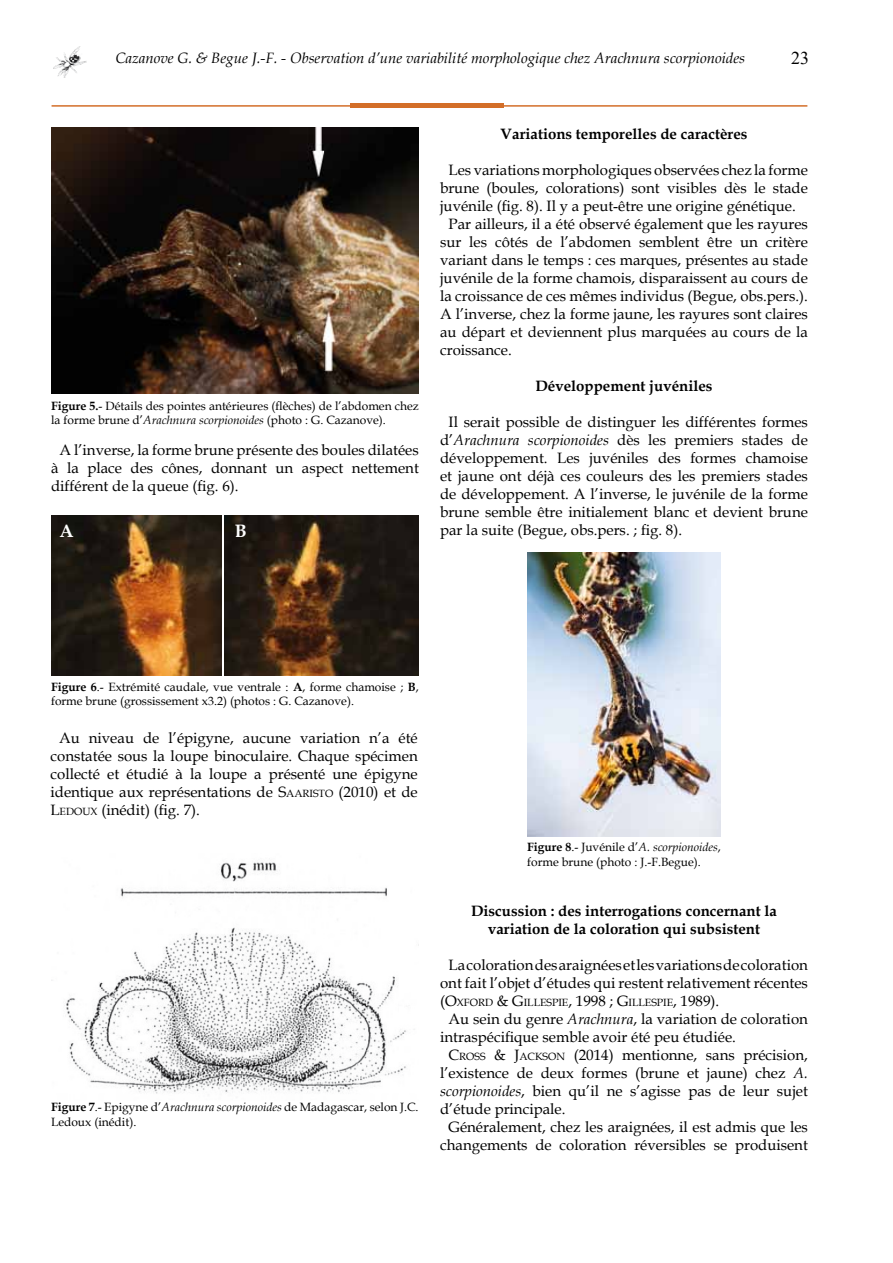
<style>
.page{position:relative;width:893px;height:1263px;background:#fff}
.page>*{position:absolute;margin:0;border:0;box-sizing:border-box;transform-origin:0 0}
.t1{font:18px "Times New Roman";color:#000}
.t2{font:700 18px "Book Antiqua";color:#fff}
.t3{font:15px/18px "Book Antiqua";color:#000;text-align:justify}
.t4{font:700 15px/18px "Book Antiqua";color:#000;text-align:center}
.t5{font:italic 15px "Book Antiqua";color:#000}
.t6{font:12px/14.4px "Book Antiqua";color:#000}
.t7{font:10.5px "Book Antiqua";color:#000}
.s1{font-weight:700}
.s2{font-style:italic}
.s3{font-style:inherit}
.s4{font-size:10.5px}
.s5{font-size:15px}
</style>
<div class="page">
<img style="left:53px;top:47px;width:34px;height:30px">
<hr style="left:52px;top:105px;width:755px;height:2px;background:#d36e28">
<hr style="left:350px;top:104px;width:154px;height:4px;background:#d36e28">
<img style="left:51px;top:128px;width:367px;height:266px">
<img style="left:51px;top:862px;width:364px;height:232px">
<img style="left:225px;top:516px;width:194px;height:159px">
<img style="left:51px;top:516px;width:170px;height:159px">
<img style="left:527px;top:553px;width:194px;height:283px">
<p class="t5" style="left:115px;top:48px;width:631px">Cazanove G. &amp; Begue J.-F. - Observation d’une variabilité morphologique chez Arachnura scorpionoides</p>
<p class="t1" style="left:791px;top:45px;width:19px">23</p>
<p class="t6" style="left:51px;top:398px;width:369px"><span class="s1">Figure 5.</span>- Détails des pointes antérieures (flèches) de l’abdomen chez la forme brune d’<span class="s2">Arachnura scorpionoides</span> (photo : G. Cazanove).</p>
<p class="t3" style="left:51px;top:441px;width:369px;text-indent:9px">A l’inverse, la forme brune présente des boules dilatées à la place des cônes, donnant un aspect nettement différent de la queue (fig. 6).</p>
<p class="t2" style="left:60px;top:519px;width:16px">A</p>
<p class="t2" style="left:235px;top:519px;width:14px">B</p>
<p class="t4" style="left:500px;top:125px;width:249px">Variations temporelles de caractères</p>
<p class="t3" style="left:449px;top:160px;width:361px">Les variations morphologiques observées chez la forme</p>
<p class="t3" style="left:440px;top:178px;width:369px">brune (boules, colorations) sont visibles dès le stade</p>
<p class="t3" style="left:440px;top:196px;width:357px">juvénile (fig. 8). Il y a peut-être une origine génétique.</p>
<p class="t3" style="left:449px;top:214px;width:361px">Par ailleurs, il a été observé également que les rayures</p>
<p class="t3" style="left:440px;top:232px;width:369px">sur les côtés de l’abdomen semblent être un critère</p>
<p class="t3" style="left:440px;top:250px;width:369px">variant dans le temps : ces marques, présentes au stade</p>
<p class="t3" style="left:440px;top:268px;width:369px">juvénile de la forme chamois, disparaissent au cours de</p>
<p class="t3" style="left:440px;top:286px;width:369px">la croissance de ces mêmes individus (Begue, obs.pers.).</p>
<p class="t3" style="left:440px;top:304px;width:369px">A l’inverse, chez la forme jaune, les rayures sont claires</p>
<p class="t3" style="left:440px;top:322px;width:369px">au départ et deviennent plus marquées au cours de la</p>
<p class="t3" style="left:440px;top:340px;width:73px">croissance.</p>
<p class="t4" style="left:535px;top:377px;width:179px">Développement juvéniles</p>
<p class="t3" style="left:440px;top:412px;width:369px;text-indent:9px">Il serait possible de distinguer les différentes formes d’<span class="s2">Arachnura scorpionoides</span> dès les premiers stades de développement. Les juvéniles des formes chamoise et jaune ont déjà ces couleurs des les premiers stades de développement. A l’inverse, le juvénile de la forme brune semble être initialement blanc et devient brune par la suite (Begue, obs.pers. ; fig. 8).</p>
<p class="t6" style="left:51px;top:679px;width:369px"><span class="s1">Figure 6</span>.- Extrémité caudale, vue ventrale : <span class="s1">A</span>, forme chamoise ; <span class="s1">B</span>, forme brune (grossissement x3.2) (photos : G. Cazanove).</p>
<p class="t3" style="left:50px;top:728px;width:369px;text-indent:9px">Au niveau de l’épigyne, aucune variation n’a été constatée sous la loupe binoculaire. Chaque spécimen collecté et étudié à la loupe a présenté une épigyne identique aux représentations de <span class="s3">S</span><span class="s4">AARISTO</span> (2010) et de <span class="s3">L</span><span class="s4">EDOUX</span> (inédit) (fig. 7).</p>
<p class="t6" style="left:51px;top:1100px;width:369px"><span class="s1">Figure 7</span>.- Epigyne d’<span class="s2">Arachnura scorpionoides</span> de Madagascar, selon J.C.<br>Ledoux (inédit).</p>
<p class="t6" style="left:527px;top:840px;width:195px"><span class="s1">Figure 8</span>.- Juvénile d’<span class="s2">A. scorpionoides</span>, forme brune (photo : J.-F.Begue).</p>
<p class="t4" style="left:471px;top:902px;width:307px">Discussion : des interrogations concernant la variation de la coloration qui subsistent</p>
<p class="t3" style="left:440px;top:956px;width:369px;text-align:center">La coloration des araignées et les variations de coloration ont fait l’objet d’études qui restent relativement récentes</p>
<p class="t7" style="left:440px;top:995px;width:281px"><span class="s5">(</span><span class="s5">O</span>XFORD <span class="s5">&amp; G</span>ILLESPIE<span class="s5">,</span> <span class="s5">1998 ;</span> <span class="s5">G</span>ILLESPIE<span class="s5">, 1989).</span></p>
<p class="t3" style="left:449px;top:1010px;width:361px">Au sein du genre <span class="s2">Arachnura</span>, la variation de coloration</p>
<p class="t3" style="left:440px;top:1028px;width:297px">intraspécifique semble avoir été peu étudiée.</p>
<p class="t3" style="left:449px;top:1046px;width:361px"><span class="s3">C</span><span class="s4">ROSS</span> <span class="s3">&amp; J</span><span class="s4">ACKSON</span> (2014) mentionne, sans précision,</p>
<p class="t3" style="left:440px;top:1064px;width:369px">l’existence de deux formes (brune et jaune) chez <span class="s2">A.</span></p>
<p class="t3" style="left:440px;top:1082px;width:369px"><span class="s2">scorpionoides</span>, bien qu’il ne s’agisse pas de leur sujet</p>
<p class="t3" style="left:440px;top:1100px;width:127px">d’étude principale.</p>
<p class="t3" style="left:449px;top:1118px;width:361px">Généralement, chez les araignées, il est admis que les</p>
<p class="t3" style="left:440px;top:1136px;width:369px">changements de coloration réversibles se produisent</p>
</div>
